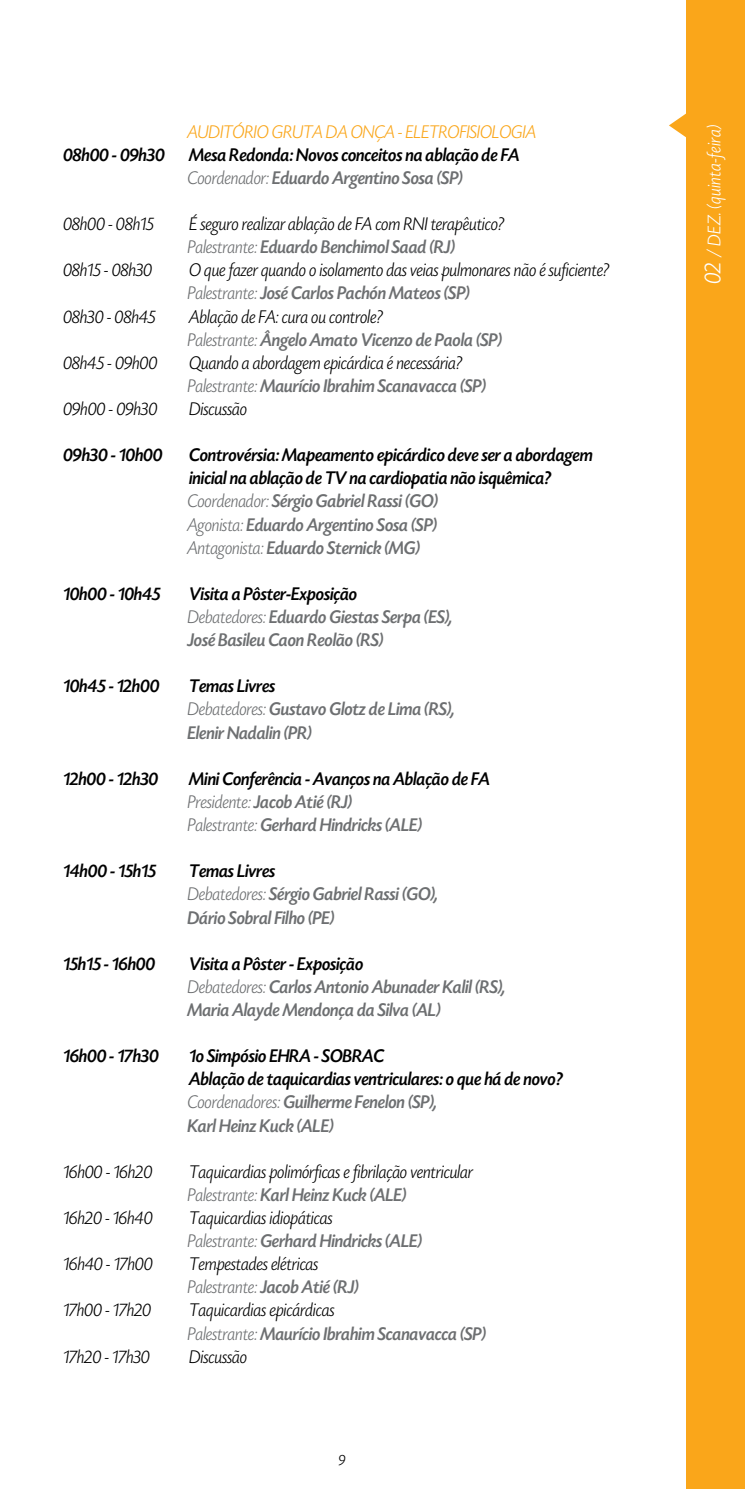
<style>
.page{position:relative;width:745px;height:1489px;background:#fff}
.page>*{position:absolute;margin:0;border:0;box-sizing:border-box;transform-origin:0 0}
.t1{font:italic 500 19.25px/23.1px "Today SHOP";color:#000}
.t2{font:italic 300 19.25px/23.1px "Today SHOP";color:#000}
.t3{font:italic 500 19.25px/23.1px "Today SHOP";color:#6d6f71}
.t4{font:italic 300 19.25px "Today SHOP";color:#faa61a}
.t5{font:italic 300 19.25px "Today SHOP";letter-spacing:.025em;color:#fff}
.s1{font-weight:300;color:#6d6f71}
.s2{color:#6d6f71}
.s3{font-weight:500;color:#6d6f71}
.s4{font-weight:300;color:#000}
.s5{font-weight:300}
.s6{color:#000}
.s7{font-size:24.5px}
</style>
<div class="page">
<div style="left:685px;top:0;width:59px;height:1488px;background:#faa61a"></div>
<svg style="left:669px;top:113px;width:17px;height:25px"></svg>
<p class="t4" style="left:187px;top:121px;width:349px">AUDITÓRIO GRUTA DA ONÇA - ELETROFISIOLOGIA</p>
<p class="t1" style="left:63px;top:144px;width:103px">08h00 - 09h30</p>
<p class="t1" style="left:187px;top:144px;width:333px">Mesa Redonda: Novos conceitos na ablação de FA<br><span class="s1">Coordenador:</span> <span class="s2">Eduardo Argentino Sosa (SP)</span></p>
<p class="t2" style="left:63px;top:213px;width:92px">08h00 - 08h15</p>
<p class="t2" style="left:187px;top:213px;width:318px">É seguro realizar ablação de FA com RNI terapêutico?<br><span class="s2">Palestrante:</span> <span class="s3">Eduardo Benchimol Saad (RJ)</span></p>
<p class="t2" style="left:63px;top:259px;width:90px">08h15 - 08h30</p>
<p class="t2" style="left:187px;top:259px;width:423px">O que fazer quando o isolamento das veias pulmonares não é suficiente?<br><span class="s2">Palestrante:</span> <span class="s3">José Carlos Pachón Mateos (SP)</span></p>
<p class="t2" style="left:63px;top:305px;width:94px">08h30 - 08h45</p>
<p class="t3" style="left:187px;top:305px;width:316px"><span class="s4">Ablação de FA: cura ou controle?<br></span><span class="s5">Palestrante:</span> Ângelo Amato Vicenzo de Paola (SP)</p>
<p class="t2" style="left:63px;top:352px;width:96px">08h45 - 09h00</p>
<p class="t2" style="left:187px;top:352px;width:300px">Quando a abordagem epicárdica é necessária?<br><span class="s2">Palestrante:</span> <span class="s3">Maurício Ibrahim Scanavacca (SP)</span></p>
<p class="t2" style="left:63px;top:398px;width:96px">09h00 - 09h30</p>
<p class="t2" style="left:189px;top:398px;width:59px">Discussão</p>
<p class="t1" style="left:63px;top:444px;width:101px">09h30 - 10h00</p>
<p class="t1" style="left:187px;top:444px;width:406px">Controvérsia: Mapeamento epicárdico deve ser a abordagem inicial na ablação de TV na cardiopatia não isquêmica?<br><span class="s1">Coordenador:</span> <span class="s2">Sérgio Gabriel Rassi (GO)<br></span><span class="s1">Agonista:</span> <span class="s2">Eduardo Argentino Sosa (SP)<br></span><span class="s1">Antagonista:</span> <span class="s2">Eduardo Sternick (MG)</span></p>
<p class="t1" style="left:63px;top:582px;width:99px">10h00 - 10h45</p>
<p class="t3" style="left:187px;top:582px;width:266px"><span class="s6">Visita a Pôster-Exposição<br></span><span class="s5">Debatedores:</span> Eduardo Giestas Serpa (ES),<br>José Basileu Caon Reolão (RS)</p>
<p class="t1" style="left:63px;top:675px;width:98px">10h45 - 12h00</p>
<p class="t3" style="left:187px;top:675px;width:268px"><span class="s6">Temas Livres<br></span><span class="s5">Debatedores:</span> Gustavo Glotz de Lima (RS),<br>Elenir Nadalin (PR)</p>
<p class="t1" style="left:63px;top:767px;width:96px">12h00 - 12h30</p>
<p class="t1" style="left:187px;top:767px;width:303px">Mini Conferência - Avanços na Ablação de FA<br><span class="s1">Presidente:</span> <span class="s2">Jacob Atié (RJ)<br></span><span class="s1">Palestrante:</span> <span class="s2">Gerhard Hindricks (ALE)</span></p>
<p class="t1" style="left:63px;top:860px;width:94px">14h00 - 15h15</p>
<p class="t3" style="left:187px;top:860px;width:252px"><span class="s6">Temas Livres<br></span><span class="s5">Debatedores:</span> Sérgio Gabriel Rassi (GO),<br>Dário Sobral Filho (PE)</p>
<p class="t1" style="left:63px;top:952px;width:93px">15h15 - 16h00</p>
<p class="t3" style="left:187px;top:952px;width:319px"><span class="s6">Visita a Pôster - Exposição<br></span><span class="s5">Debatedores:</span> Carlos Antonio Abunader Kalil (RS),<br>Maria Alayde Mendonça da Silva (AL)</p>
<p class="t1" style="left:63px;top:1044px;width:97px">16h00 - 17h30</p>
<p class="t1" style="left:187px;top:1044px;width:376px">1o Simpósio EHRA - SOBRAC<br>Ablação de taquicardias ventriculares: o que há de novo?<br><span class="s1">Coordenadores:</span> <span class="s2">Guilherme Fenelon (SP),<br>Karl Heinz Kuck (ALE)</span></p>
<p class="t2" style="left:63px;top:1160px;width:91px">16h00 - 16h20</p>
<p class="t2" style="left:187px;top:1160px;width:287px">Taquicardias polimórficas e fibrilação ventricular<br><span class="s2">Palestrante:</span> <span class="s3">Karl Heinz Kuck (ALE)</span></p>
<p class="t2" style="left:63px;top:1206px;width:91px">16h20 - 16h40</p>
<p class="t2" style="left:187px;top:1206px;width:236px">Taquicardias idiopáticas<br><span class="s2">Palestrante:</span> <span class="s3">Gerhard Hindricks (ALE)</span></p>
<p class="t2" style="left:63px;top:1252px;width:91px">16h40 - 17h00</p>
<p class="t2" style="left:187px;top:1252px;width:172px">Tempestades elétricas<br><span class="s2">Palestrante:</span> <span class="s3">Jacob Atié (RJ)</span></p>
<p class="t2" style="left:63px;top:1299px;width:89px">17h00 - 17h20</p>
<p class="t3" style="left:187px;top:1299px;width:300px"><span class="s4">Taquicardias epicárdicas<br></span><span class="s5">Palestrante:</span> Maurício Ibrahim Scanavacca (SP)</p>
<p class="t2" style="left:63px;top:1345px;width:88px">17h20 - 17h30</p>
<p class="t2" style="left:189px;top:1345px;width:59px">Discussão</p>
<p class="t5" style="left:704px;top:284px;width:161px;rotate:-90deg"><span class="s7">02</span> / dez. (quinta-feira)</p>
</div>
